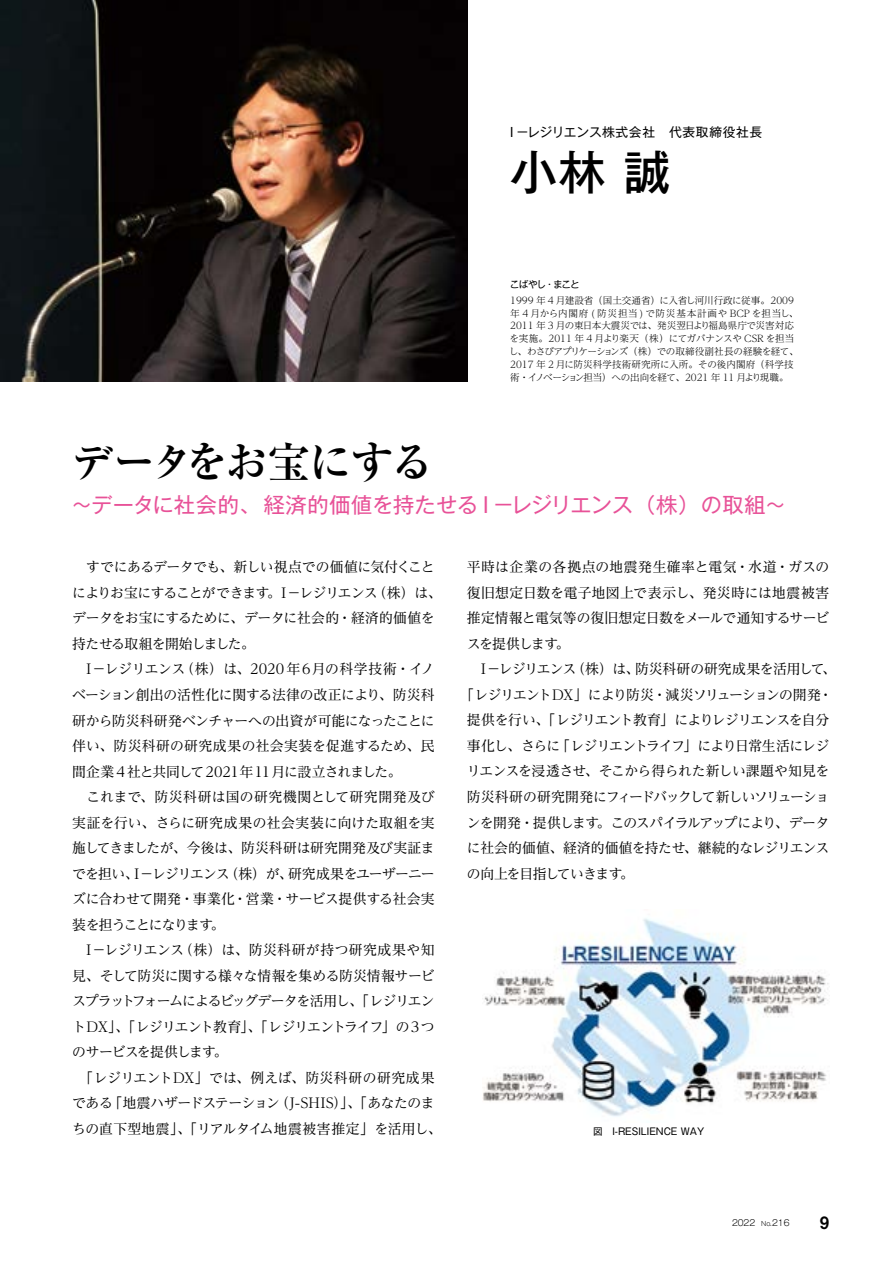
<style>
.page{position:relative;width:893px;height:1263px;background:#fff}
.page>*{position:absolute;margin:0;border:0;box-sizing:border-box;transform-origin:0 0}
.t1{font:500 46.8px "Gothic MB101 Pro";color:#000}
.t2{font:700 42.45px "Ryumin Pro";letter-spacing:-.035em;color:#000}
.t3{font:21.3px "Gothic MB101 Pro";letter-spacing:.005em;color:#e85298}
.t4{font:16.95px "Midashi Go Pro MB31";color:#000}
.t5{font:13.8px/25.5px "Reim Pro";letter-spacing:-.025em;color:#000}
.t6{font:13.8px "Reim Pro";letter-spacing:-.07em;color:#000}
.t7{font:13.8px "Reim Pro";letter-spacing:-.055em;color:#000}
.t8{font:13.8px "Reim Pro";letter-spacing:-.045em;color:#000}
.t9{font:13.8px "Reim Pro";letter-spacing:-.08em;color:#000}
.t10{font:13.8px "Reim Pro";letter-spacing:-.065em;color:#000}
.t11{font:13.8px "Reim Pro";letter-spacing:.03em;color:#000}
.t12{font:13.8px "Reim Pro";letter-spacing:.02em;color:#000}
.t13{font:13.8px "Reim Pro";letter-spacing:-.075em;color:#000}
.t14{font:12.75px "Gothic MB101 Pro";letter-spacing:.05em;color:#000}
.t15{font:300 9.6px/12.8px "Reim Pro";color:#000}
.t16{font:9.6px "Gothic MB101 Pro";color:#000}
.t17{font:300 8.55px "Gothic MB101 Pro";color:#000}
.s1{font-size:6.45px}
</style>
<div class="page">
<img style="left:0;top:0;width:468px;height:382px">
<img style="left:482px;top:918px;width:347px;height:199px">
<p class="t14" style="left:510px;top:121px;width:253px">I －レジリエンス株式会社　代表取締役社長</p>
<h1 class="t1" style="left:510px;top:133px;width:162px">小林 誠</h1>
<p class="t16" style="left:510px;top:276px;width:71px">こばやし・まこと</p>
<p class="t15" style="left:509px;top:294px;width:291px">1999 年 4 月建設省（国土交通省）に入省し河川行政に従事。2009年 4 月から内閣府 ( 防災担当 ) で防災基本計画や BCPを担当し、2011 年 3 月の東日本大震災では、発災翌日より福島県庁で災害対応を実施。2011 年 4 月より楽天（株）にてガバナンスや CSR を担当し、わさびアプリケーションズ（株）での取締役副社長の経験を経て、2017 年 2 月に防災科学技術研究所に入所。その後内閣府（科学技術・イノベーション担当）への出向を経て、2021 年 11 月より現職。</p>
<h2 class="t2" style="left:71px;top:428px;width:364px">データをお宝にする</h2>
<h3 class="t3" style="left:71px;top:487px;width:716px">～データに社会的、経済的価値を持たせる I －レジリエンス（株）の取組～</h3>
<p class="t5" style="left:72px;top:554px;width:371px">　すでにあるデータでも、新しい視点での価値に気付くことによりお宝にすることができます。I－レジリエンス（株）は、データをお宝にするために、データに社会的・経済的価値を持たせる取組を開始しました。<br>　I－レジリエンス（株）は、2020年6月の科学技術・イノベーション創出の活性化に関する法律の改正により、防災科研から防災科研発ベンチャーへの出資が可能になったことに伴い、防災科研の研究成果の社会実装を促進するため、民間企業 4 社と共同して2021年11月に設立されました。<br>　これまで、防災科研は国の研究機関として研究開発及び実証を行い、さらに研究成果の社会実装に向けた取組を実施してきましたが、今後は、防災科研は研究開発及び実証までを担い、I－レジリエンス（株）が、研究成果をユーザーニーズに合わせて開発・事業化・営業・サービス提供する社会実装を担うことになります。<br>　I－レジリエンス（株）は、防災科研が持つ研究成果や知見、そして防災に関する様々な情報を集める防災情報サービスプラットフォームによるビッグデータを活用し、「レジリエントDX」、「レジリエント教育」、「レジリエントライフ」の3つのサービスを提供します。<br>　「レジリエントDX」では、例えば、防災科研の研究成果である「地震ハザードステーション（J-SHIS）」、「あなたのまちの直下型地震」、「リアルタイム地震被害推定」を活用し、</p>
<p class="t11" style="left:467px;top:556px;width:364px">平時は企業の各拠点の地震発生確率と電気・水道・ガスの</p>
<p class="t12" style="left:467px;top:581px;width:364px">復旧想定日数を電子地図上で表示し、発災時には地震被害</p>
<p class="t5" style="left:467px;top:605px;width:364px">推定情報と電気等の復旧想定日数をメールで通知するサービ</p>
<p class="t6" style="left:467px;top:632px;width:104px">スを提供します。</p>
<p class="t5" style="left:467px;top:656px;width:371px">　I－レジリエンス（株）は、防災科研の研究成果を活用して、</p>
<p class="t7" style="left:460px;top:683px;width:374px">「レジリエントDX」により防災・減災ソリューションの開発・</p>
<p class="t8" style="left:467px;top:709px;width:364px">提供を行い、「レジリエント教育」によりレジリエンスを自分</p>
<p class="t6" style="left:467px;top:734px;width:364px">事化し、さらに「レジリエントライフ」により日常生活にレジ</p>
<p class="t5" style="left:467px;top:758px;width:364px">リエンスを浸透させ、そこから得られた新しい課題や知見を</p>
<p class="t9" style="left:467px;top:785px;width:364px">防災科研の研究開発にフィードバックして新しいソリューショ</p>
<p class="t10" style="left:467px;top:811px;width:364px">ンを開発・提供します。このスパイラルアップにより、データ</p>
<p class="t5" style="left:467px;top:835px;width:364px">に社会的価値、経済的価値を持たせ、継続的なレジリエンス</p>
<p class="t13" style="left:467px;top:862px;width:169px">の向上を目指していきます。</p>
<p class="t16" style="left:593px;top:1123px;width:113px">図　I-RESILIENCE WAY</p>
<p class="t17" style="left:732px;top:1216px;width:59px">2022 <span class="s1">No</span>.216</p>
<p class="t4" style="left:820px;top:1209px;width:11px">9</p>
</div>
